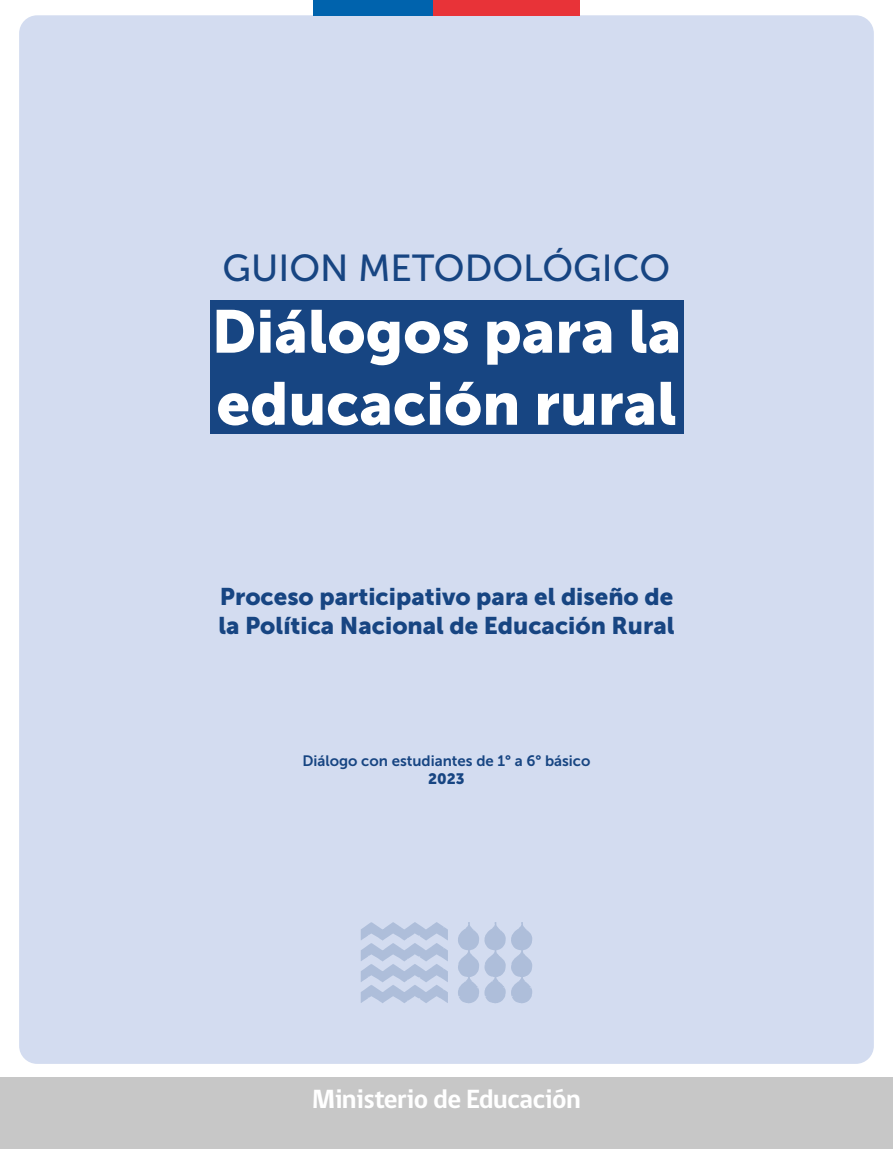
<style>
.page{position:relative;width:893px;height:1149px;background:#fff}
.page>*{position:absolute;margin:0;border:0;box-sizing:border-box;transform-origin:0 0}
.t1{font:60px/72px "Museo Sans 900";color:#fff}
.t2{font:37.5px "Museo Sans 500";color:#174582}
.t3{font:700 27px "gob CL";letter-spacing:-.02em;color:#fff}
.t4{font:24px/28.8px "Museo Sans 900";color:#174582}
.t5{font:15px "Museo Sans 700";color:#174582}
.t6{font:15px "Museo Sans 900";color:#174582}
</style>
<div class="page">
<div style="left:19px;top:15px;width:855px;height:1048px;background:#d3dcf0;border-radius:18px"></div>
<div style="left:0;top:1076px;width:893px;height:72px;background:#c7c7c7"></div>
<div style="left:314px;top:0;width:119px;height:15px;background:#0063ad"></div>
<div style="left:433px;top:0;width:146px;height:15px;background:#e83338"></div>
<div style="left:210px;top:300px;width:473px;height:67px;background:#174582"></div>
<div style="left:210px;top:367px;width:473px;height:66px;background:#174582"></div>
<svg style="left:361px;top:922px;width:87px;height:80px"></svg>
<svg style="left:458px;top:922px;width:74px;height:80px"></svg>
<h2 class="t2" style="left:223px;top:247px;width:449px">GUION METODOLÓGICO</h2>
<h1 class="t1" style="left:212px;top:295px;width:471px">Diálogos para la educación rural</h1>
<p class="t4" style="left:218px;top:582px;width:458px">Proceso participativo para el diseño de la Política Nacional de Educación Rural</p>
<p class="t5" style="left:302px;top:752px;width:290px">Diálogo con estudiantes de 1° a 6° básico</p>
<p class="t6" style="left:428px;top:769px;width:38px">2023</p>
<p class="t3" style="left:312px;top:1079px;width:270px">Ministerio de Educación</p>
</div>
